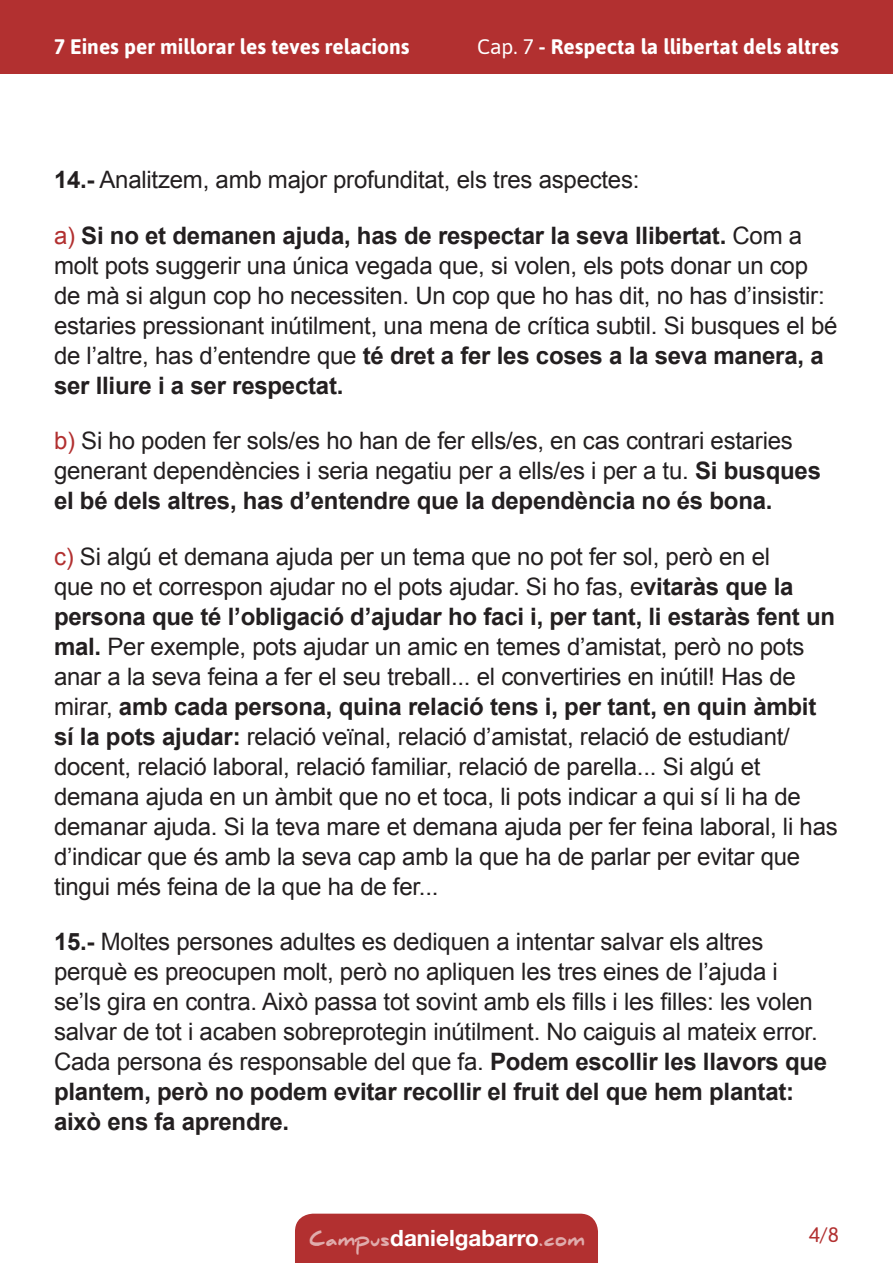
<style>
.page{position:relative;width:893px;height:1263px;background:#fff}
.page>*{position:absolute;margin:0;border:0;box-sizing:border-box;transform-origin:0 0}
.t1{font:24px/30px "Arial";letter-spacing:-.01em;color:#231f20}
.t2{font:700 22.5px "Helvetica Neue LT Std";color:#fff}
.t3{font:700 21px "Asap";color:#fff}
.t4{font:21px "Asap";color:#b23030}
.s1{font-weight:400}
.s2{font-weight:700}
.s3{color:#b23030}
.s4{font-family:"Daniel";font-weight:900;font-size:18px;color:#e0acac}
</style>
<div class="page">
<div style="left:295px;top:1214px;width:303px;height:49px;background:#b23030"></div>
<div style="left:0;top:0;width:893px;height:74px;background:#b23030"></div>
<p class="t3" style="left:54px;top:34px;width:357px">7 Eines per millorar les teves relacions</p>
<p class="t3" style="left:477px;top:34px;width:363px"><span class="s1">Cap. 7</span> - Respecta la llibertat dels altres</p>
<p class="t1" style="left:54px;top:165px;width:587px"><span class="s2">14.-</span> Analitzem, amb major profunditat, els tres aspectes:</p>
<p class="t1" style="left:54px;top:220px;width:785px"><span class="s3">a)</span> <span class="s2">Si no et demanen ajuda, has de respectar la seva llibertat.</span> Com a molt pots suggerir una única vegada que, si volen, els pots donar un cop de mà si algun cop ho necessiten. Un cop que ho has dit, no has d’insistir: estaries pressionant inútilment, una mena de crítica subtil. Si busques el bé de l’altre, has d’entendre que <span class="s2">té dret a fer les coses a la seva manera, a ser lliure i a ser respectat.</span></p>
<p class="t1" style="left:54px;top:426px;width:768px"><span class="s3">b)</span> Si ho poden fer sols/es ho han de fer ells/es, en cas contrari estaries generant dependències i seria negatiu per a ells/es i per a tu. <span class="s2">Si busques el bé dels altres, has d’entendre que la dependència no és bona.</span></p>
<p class="t1" style="left:54px;top:541px;width:785px"><span class="s3">c)</span> Si algú et demana ajuda per un tema que no pot fer sol, però en el<br>que no et correspon ajudar no el pots ajudar. Si ho fas, e<span class="s2">vitaràs que la persona que té l’obligació d’ajudar ho faci i, per tant, li estaràs fent un mal.</span> Per exemple, pots ajudar un amic en temes d’amistat, però no pots anar a la seva feina a fer el seu treball... el convertiries en inútil! Has de mirar, <span class="s2">amb cada persona, quina relació tens i, per tant, en quin àmbit sí la pots ajudar:</span> relació veïnal, relació d’amistat, relació de estudiant/ docent, relació laboral, relació familiar, relació de parella... Si algú et demana ajuda en un àmbit que no et toca, li pots indicar a qui sí li ha de demanar ajuda. Si la teva mare et demana ajuda per fer feina laboral, li has d’indicar que és amb la seva cap amb la que ha de parlar per evitar que tingui més feina de la que ha de fer...</p>
<p class="t1" style="left:54px;top:927px;width:775px"><span class="s2">15.-</span> Moltes persones adultes es dediquen a intentar salvar els altres perquè es preocupen molt, però no apliquen les tres eines de l’ajuda i se’ls gira en contra. Això passa tot sovint amb els fills i les filles: les volen salvar de tot i acaben sobreprotegin inútilment. No caiguis al mateix error.<br>Cada persona és responsable del que fa. <span class="s2">Podem escollir les llavors que plantem, però no podem evitar recollir el fruit del que hem plantat: això ens fa aprendre.</span></p>
<p class="t2" style="left:310px;top:1224px;width:277px"><span class="s4">Campus</span>danielgabarro<span class="s4">.com</span></p>
<p class="t4" style="left:809px;top:1223px;width:32px">4/8</p>
</div>
